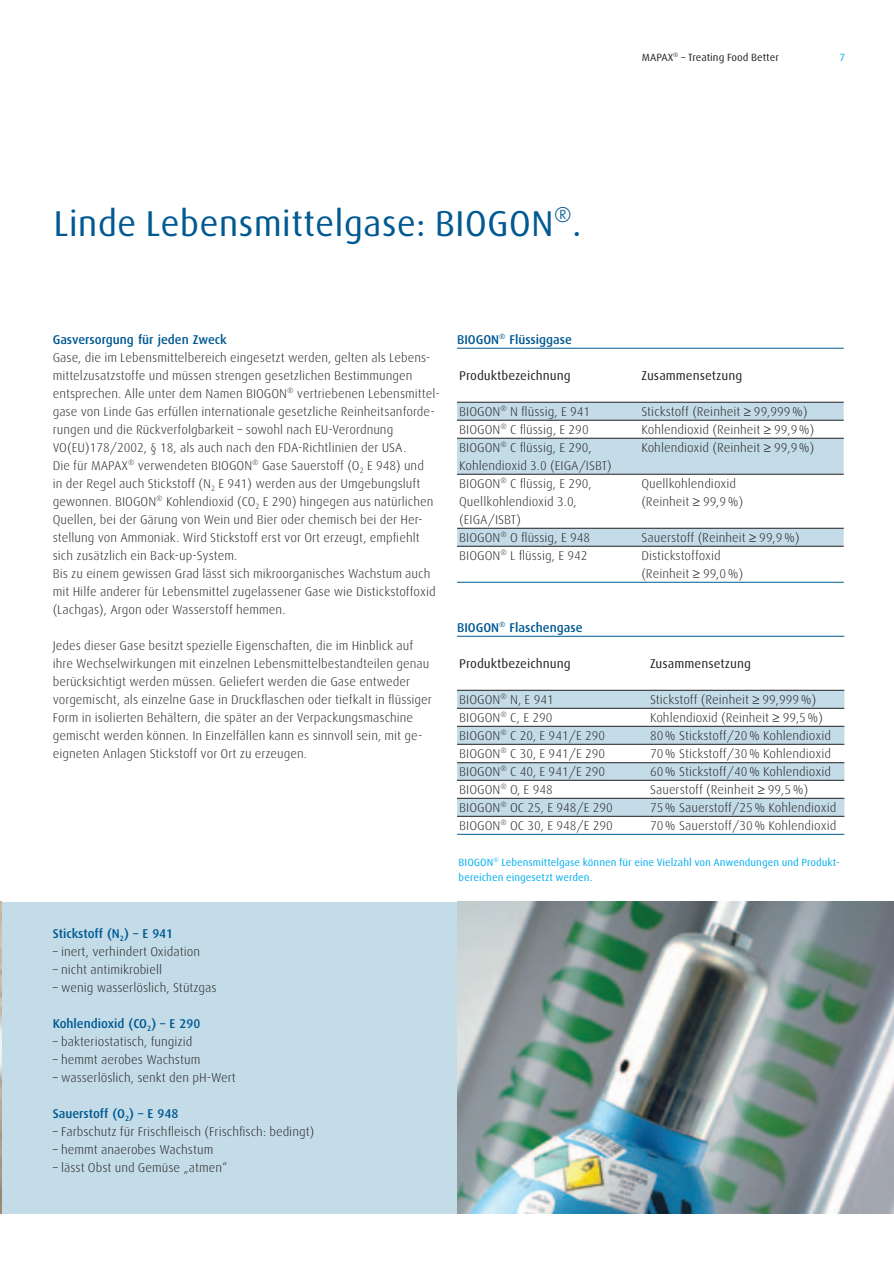
<style>
.page{position:relative;width:894px;height:1263px;background:#fff}
.page>*{position:absolute;margin:0;border:0;box-sizing:border-box;transform-origin:0 0}
.t1{font:36px "Linde Dax";color:#005992}
.t2{font:300 12.75px/18px "Linde Dax";color:#231f20}
.t3{font:500 12.75px "Linde Dax";color:#005992}
.t4{font:12.75px "Linde Dax";color:#231f20}
.t5{font:10.5px/14.7px "Linde Dax";color:#00aeef}
.t6{font:10.5px "Linde Dax";color:#231f20}
</style>
<div class="page">
<div style="left:2px;top:902px;width:455px;height:311px;background:#c3dce8"></div>
<img style="left:457px;top:902px;width:436px;height:311px">
<svg style="left:457px;top:403px;width:386px;height:143px;fill:#c5dce8"></svg>
<hr style="left:457px;top:348px;width:386px;height:1px;background:#005992">
<hr style="left:457px;top:402px;width:386px;height:1px;background:#231f20">
<hr style="left:457px;top:420px;width:386px;height:1px;background:#231f20">
<hr style="left:457px;top:438px;width:386px;height:1px;background:#231f20">
<hr style="left:457px;top:474px;width:386px;height:1px;background:#231f20">
<hr style="left:457px;top:528px;width:386px;height:1px;background:#231f20">
<hr style="left:457px;top:546px;width:386px;height:1px;background:#231f20">
<hr style="left:457px;top:582px;width:386px;height:1px;background:#005992">
<svg style="left:457px;top:691px;width:387px;height:125px;fill:#c3dce8"></svg>
<hr style="left:457px;top:636px;width:387px;height:1px;background:#005992">
<hr style="left:457px;top:690px;width:387px;height:1px;background:#231f20">
<hr style="left:457px;top:708px;width:387px;height:1px;background:#231f20">
<hr style="left:457px;top:726px;width:387px;height:1px;background:#231f20">
<hr style="left:457px;top:744px;width:387px;height:1px;background:#231f20">
<hr style="left:457px;top:762px;width:387px;height:1px;background:#231f20">
<hr style="left:457px;top:780px;width:387px;height:1px;background:#231f20">
<hr style="left:457px;top:798px;width:387px;height:1px;background:#231f20">
<hr style="left:457px;top:816px;width:387px;height:1px;background:#231f20">
<hr style="left:457px;top:834px;width:387px;height:1px;background:#005992">
<h1 class="t1" style="left:53px;top:208px;width:529px">Linde Lebensmittelgase: BIOGON<sup>®</sup>.</h1>
<p class="t6" style="left:641px;top:53px;width:138px">MAPAX<sup>®</sup> – Treating Food Better</p>
<p class="t5" style="left:839px;top:50px;width:7px">7</p>
<p class="t3" style="left:53px;top:334px;width:176px">Gasversorgung für jeden Zweck</p>
<p class="t2" style="left:53px;top:349px;width:388px">Gase, die im Lebensmittelbereich eingesetzt werden, gelten als Lebens&shy;mittelzusatzstoffe und müssen strengen gesetzlichen Bestimmungen entsprechen. Alle unter dem Namen BIOGON<sup>®</sup> vertriebenen Lebensmittel&shy;gase von Linde Gas erfüllen internationale gesetzliche Reinheitsanforde&shy;rungen und die Rückverfolgbarkeit – sowohl nach EU-Verordnung VO(EU)178/2002, § 18, als auch nach den FDA-Richtlinien der USA.<br>Die für MAPAX<sup>®</sup> verwendeten BIOGON<sup>®</sup> Gase Sauerstoff (O<sub>2</sub> E 948) und<br>in der Regel auch Stickstoff (N<sub>2</sub> E 941) werden aus der Umgebungsluft gewonnen. BIOGON<sup>®</sup> Kohlendioxid (CO<sub>2</sub> E 290) hingegen aus natürlichen Quellen, bei der Gärung von Wein und Bier oder chemisch bei der Her&shy;stellung von Ammoniak. Wird Stickstoff erst vor Ort erzeugt, empfiehlt sich zusätzlich ein Back-up-System.<br>Bis zu einem gewissen Grad lässt sich mikroorganisches Wachstum auch mit Hilfe anderer für Lebensmittel zugelassener Gase wie Distickstoffoxid (Lachgas), Argon oder Wasserstoff hemmen.</p>
<p class="t2" style="left:53px;top:637px;width:380px">Jedes dieser Gase besitzt spezielle Eigenschaften, die im Hinblick auf ihre Wechselwirkungen mit einzelnen Lebensmittelbestandteilen genau berücksichtigt werden müssen. Geliefert werden die Gase entweder vorgemischt, als einzelne Gase in Druckflaschen oder tiefkalt in flüssiger Form in isolierten Behältern, die später an der Verpackungsmaschine gemischt werden können. In Einzelfällen kann es sinnvoll sein, mit ge&shy;eigneten Anlagen Stickstoff vor Ort zu erzeugen.</p>
<p class="t3" style="left:53px;top:928px;width:122px">Stickstoff (N<sub>2</sub>) – E 941</p>
<p class="t2" style="left:53px;top:943px;width:149px">– inert, verhindert Oxidation</p>
<p class="t2" style="left:53px;top:961px;width:111px">– nicht antimikrobiell</p>
<p class="t2" style="left:53px;top:979px;width:165px">– wenig wasserlöslich, Stützgas</p>
<p class="t3" style="left:53px;top:1018px;width:149px">Kohlendioxid (CO<sub>2</sub>) – E 290</p>
<p class="t2" style="left:53px;top:1033px;width:141px">– bakteriostatisch, fungizid</p>
<p class="t2" style="left:53px;top:1051px;width:149px">– hemmt aerobes Wachstum</p>
<p class="t2" style="left:53px;top:1069px;width:184px">– wasserlöslich, senkt den pH-Wert</p>
<p class="t3" style="left:53px;top:1108px;width:127px">Sauerstoff (O<sub>2</sub>) – E 948</p>
<p class="t2" style="left:53px;top:1123px;width:263px">– Farbschutz für Frischfleisch (Frischfisch: bedingt)</p>
<p class="t2" style="left:53px;top:1141px;width:162px">– hemmt anaerobes Wachstum</p>
<p class="t2" style="left:53px;top:1159px;width:176px">– lässt Obst und Gemüse „atmen“</p>
<p class="t3" style="left:457px;top:334px;width:116px">BIOGON<sup>®</sup> Flüssiggase</p>
<p class="t4" style="left:459px;top:370px;width:113px">Produktbezeichnung</p>
<p class="t4" style="left:641px;top:370px;width:102px">Zusammensetzung</p>
<p class="t2" style="left:459px;top:403px;width:132px">BIOGON<sup>®</sup> N flüssig, E 941</p>
<p class="t2" style="left:641px;top:403px;width:168px">Stickstoff (Reinheit ≥ 99,999 %)</p>
<p class="t2" style="left:459px;top:421px;width:131px">BIOGON<sup>®</sup> C flüssig, E 290</p>
<p class="t2" style="left:641px;top:421px;width:174px">Kohlendioxid (Reinheit ≥ 99,9 %)</p>
<p class="t2" style="left:459px;top:439px;width:154px">BIOGON<sup>®</sup> C flüssig, E 290,<br>Kohlendioxid 3.0 (EIGA/ISBT)</p>
<p class="t2" style="left:641px;top:439px;width:174px">Kohlendioxid (Reinheit ≥ 99,9 %)</p>
<p class="t2" style="left:459px;top:475px;width:134px">BIOGON<sup>®</sup> C flüssig, E 290,<br>Quellkohlendioxid 3.0, (EIGA/ISBT)</p>
<p class="t2" style="left:641px;top:475px;width:103px">Quellkohlendioxid (Reinheit ≥ 99,9 %)</p>
<p class="t2" style="left:459px;top:529px;width:132px">BIOGON<sup>®</sup> O flüssig, E 948</p>
<p class="t2" style="left:641px;top:529px;width:160px">Sauerstoff (Reinheit ≥ 99,9 %)</p>
<p class="t2" style="left:459px;top:547px;width:130px">BIOGON<sup>®</sup> L flüssig, E 942</p>
<p class="t2" style="left:641px;top:547px;width:103px">Distickstoffoxid (Reinheit ≥ 99,0 %)</p>
<p class="t3" style="left:457px;top:622px;width:127px">BIOGON<sup>®</sup> Flaschengase</p>
<p class="t4" style="left:459px;top:658px;width:113px">Produktbezeichnung</p>
<p class="t4" style="left:649px;top:658px;width:102px">Zusammensetzung</p>
<p class="t2" style="left:459px;top:691px;width:96px">BIOGON<sup>®</sup> N, E 941</p>
<p class="t2" style="left:649px;top:691px;width:168px">Stickstoff (Reinheit ≥ 99,999 %)</p>
<p class="t2" style="left:459px;top:709px;width:95px">BIOGON<sup>®</sup> C, E 290</p>
<p class="t2" style="left:649px;top:709px;width:174px">Kohlendioxid (Reinheit ≥ 99,5 %)</p>
<p class="t2" style="left:459px;top:727px;width:147px">BIOGON<sup>®</sup> C 20, E 941/E 290</p>
<p class="t2" style="left:649px;top:727px;width:182px">80 % Stickstoff/20 % Kohlendioxid</p>
<p class="t2" style="left:459px;top:745px;width:147px">BIOGON<sup>®</sup> C 30, E 941/E 290</p>
<p class="t2" style="left:649px;top:745px;width:182px">70 % Stickstoff/30 % Kohlendioxid</p>
<p class="t2" style="left:459px;top:763px;width:147px">BIOGON<sup>®</sup> C 40, E 941/E 290</p>
<p class="t2" style="left:649px;top:763px;width:182px">60 % Stickstoff/40 % Kohlendioxid</p>
<p class="t2" style="left:459px;top:781px;width:95px">BIOGON<sup>®</sup> O, E 948</p>
<p class="t2" style="left:649px;top:781px;width:160px">Sauerstoff (Reinheit ≥ 99,5 %)</p>
<p class="t2" style="left:459px;top:799px;width:155px">BIOGON<sup>®</sup> OC 25, E 948/E 290</p>
<p class="t2" style="left:649px;top:799px;width:188px">75 % Sauerstoff/25 % Kohlendioxid</p>
<p class="t2" style="left:459px;top:817px;width:155px">BIOGON<sup>®</sup> OC 30, E 948/E 290</p>
<p class="t2" style="left:649px;top:817px;width:188px">70 % Sauerstoff/30 % Kohlendioxid</p>
<p class="t5" style="left:458px;top:855px;width:382px">BIOGON<sup>®</sup> Lebensmittelgase können für eine Vielzahl von Anwendungen und Produkt&shy;bereichen eingesetzt werden.</p>
</div>
